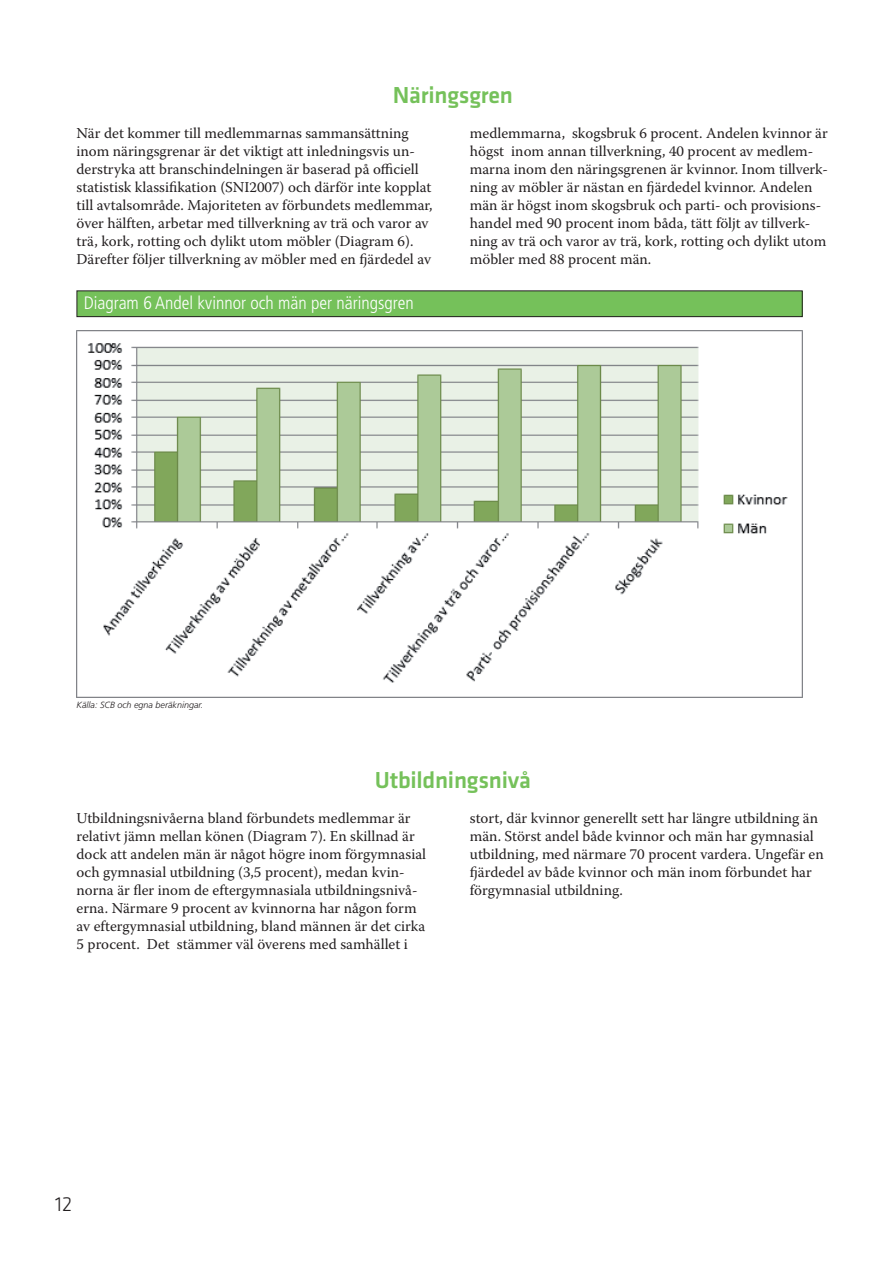
<style>
.page{position:relative;width:893px;height:1263px;background:#fff}
.page>*{position:absolute;margin:0;border:0;box-sizing:border-box;transform-origin:0 0}
.Rubrik_Ny{font:500 24px "Klavika";letter-spacing:-.01em;color:#75c15a}
.t1{font:300 21px "Klavika Basic";color:#231f20}
.t2{font:300 condensed 18px "Frutiger LT Std";color:#fff}
.t3{font:15px/18px "Warnock Pro";color:#231f20}
.t4{font:italic 300 9px "Frutiger LT Std";color:#231f20}
</style>
<div class="page">
<div style="left:77px;top:291px;width:725px;height:26px;background:#75c15a"></div>
<div style="left:77px;top:290px;width:726px;height:27px;border:1px solid #231f20"></div>
<img style="left:76px;top:330px;width:726px;height:368px">
<p class="Rubrik_Ny" style="left:393px;top:79px;width:122px">Näringsgren</p>
<p class="t3" style="left:77px;top:124px;width:358px">När det kommer till medlemmarnas sammansättning inom näringsgrenar är det viktigt att inledningsvis un&shy;derstryka att branschindelningen är baserad på officiell statistisk klassifikation (SNI2007) och därför inte kopplat till avtalsområde. Majoriteten av förbundets medlemmar, över hälften, arbetar med tillverkning av trä och varor av trä, kork, rotting och dylikt utom möbler (Diagram 6).<br>Därefter följer tillverkning av möbler med en fjärdedel av</p>
<p class="t3" style="left:470px;top:124px;width:359px">medlemmarna, skogsbruk 6 procent. Andelen kvinnor är högst inom annan tillverkning, 40 procent av medlem&shy;marna inom den näringsgrenen är kvinnor. Inom tillverk&shy;ning av möbler är nästan en fjärdedel kvinnor. Andelen män är högst inom skogsbruk och parti- och provisions&shy;handel med 90 procent inom båda, tätt följt av tillverk&shy;ning av trä och varor av trä, kork, rotting och dylikt utom möbler med 88 procent män.</p>
<p class="t2" style="left:84px;top:293px;width:331px">Diagram 6 Andel kvinnor och män per näringsgren</p>
<p class="t4" style="left:77px;top:699px;width:128px">Källa: SCB och egna beräkningar.</p>
<p class="Rubrik_Ny" style="left:375px;top:763px;width:158px">Utbildningsnivå</p>
<p class="t3" style="left:77px;top:809px;width:351px">Utbildningsnivåerna bland förbundets medlemmar är relativt jämn mellan könen (Diagram 7). En skillnad är dock att andelen män är något högre inom förgymnasial och gymnasial utbildning (3,5 procent), medan kvin&shy;norna är fler inom de eftergymnasiala utbildningsnivå&shy;erna. Närmare 9 procent av kvinnorna har någon form av eftergymnasial utbildning, bland männen är det cirka 5 procent. Det stämmer väl överens med samhället i</p>
<p class="t3" style="left:470px;top:809px;width:355px">stort, där kvinnor generellt sett har längre utbildning än män. Störst andel både kvinnor och män har gymnasial utbildning, med närmare 70 procent vardera. Ungefär en fjärdedel av både kvinnor och män inom förbundet har förgymnasial utbildning.</p>
<h2 class="t1" style="left:55px;top:1191px;width:19px">12</h2>
</div>
